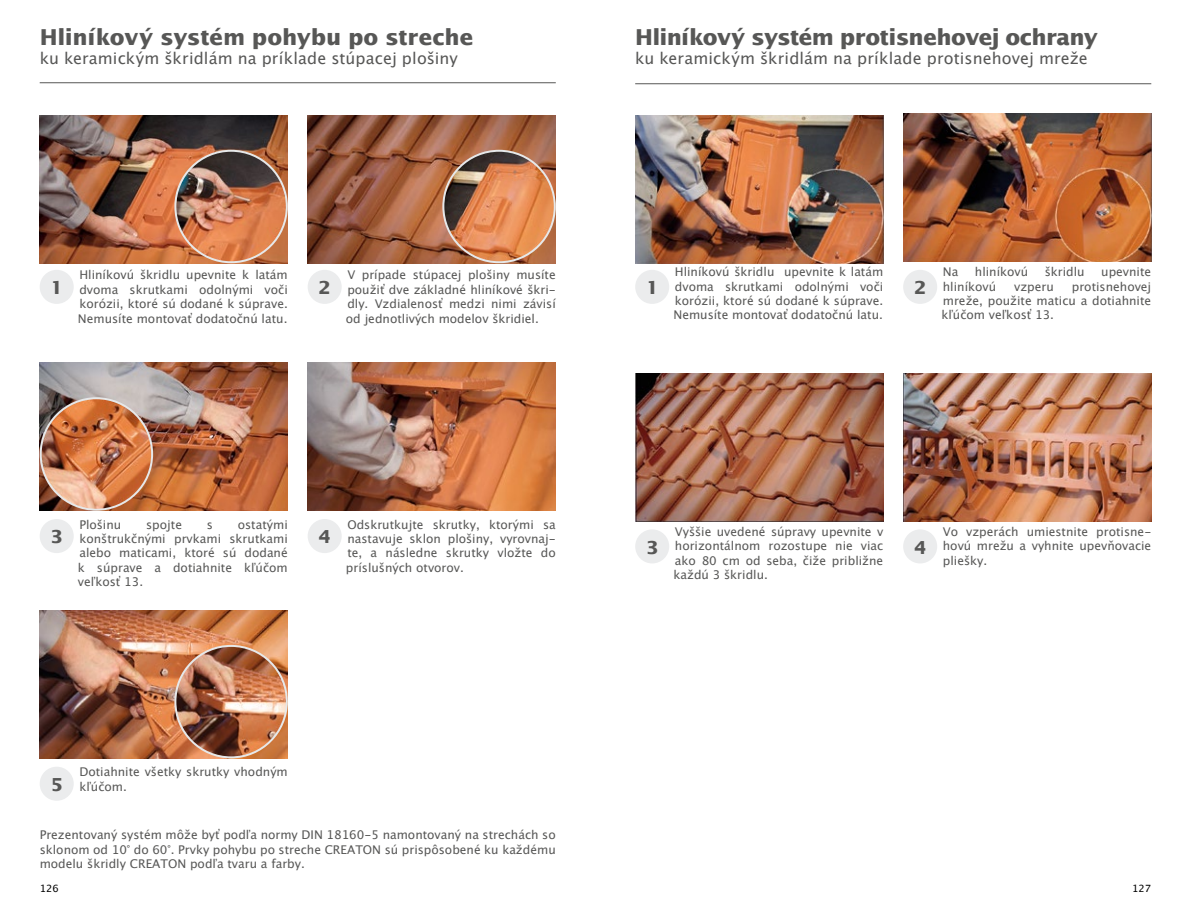
<style>
.page{position:relative;width:1191px;height:908px;background:#fff}
.page>*{position:absolute;margin:0;border:0;box-sizing:border-box;transform-origin:0 0}
.t1{font:700 22px "Lucida San";letter-spacing:-.02em;color:#575756}
.t2{font:700 18px "Lucida San";color:#575756}
.t3{font:16px "Lucida San Rom";letter-spacing:.01em;color:#575756}
.t4{font:12px/14.4px "Lucida San Rom";color:#575756;text-align:justify}
.t5{font:10px "Lucida San Rom";color:#000}
</style>
<div class="page">
<img style="left:40px;top:115px;width:248px;height:148px">
<img style="left:40px;top:362px;width:248px;height:148px">
<img style="left:40px;top:610px;width:248px;height:148px">
<img style="left:308px;top:115px;width:248px;height:148px">
<img style="left:308px;top:362px;width:248px;height:148px">
<hr style="left:40px;top:82px;width:516px;height:1px;background:#575756">
<img style="left:175px;top:151px;width:112px;height:111px;border-radius:56px">
<div style="left:174px;top:150px;width:114px;height:113px;border:2px solid #e6e8e9;border-radius:50%"></div>
<img style="left:443px;top:151px;width:112px;height:111px;border-radius:56px">
<div style="left:442px;top:150px;width:114px;height:113px;border:2px solid #e6e8e9;border-radius:50%"></div>
<img style="left:41px;top:398px;width:111px;height:111px;border-radius:56px">
<div style="left:40px;top:397px;width:113px;height:113px;border:2px solid #e6e8e9;border-radius:50%"></div>
<img style="left:175px;top:645px;width:112px;height:112px;border-radius:56px">
<div style="left:174px;top:644px;width:114px;height:114px;border:2px solid #e6e8e9;border-radius:50%"></div>
<div style="left:40px;top:270px;width:34px;height:34px;background:#ebeced;border-radius:50%"></div>
<div style="left:40px;top:519px;width:34px;height:34px;background:#ebeced;border-radius:50%"></div>
<div style="left:40px;top:766px;width:34px;height:34px;background:#ebeced;border-radius:50%"></div>
<div style="left:308px;top:270px;width:34px;height:34px;background:#ebeced;border-radius:50%"></div>
<div style="left:308px;top:519px;width:34px;height:34px;background:#ebeced;border-radius:50%"></div>
<img style="left:635px;top:115px;width:248px;height:148px">
<img style="left:635px;top:373px;width:248px;height:148px">
<img style="left:903px;top:373px;width:248px;height:148px">
<img style="left:903px;top:113px;width:248px;height:148px">
<div style="left:635px;top:270px;width:34px;height:34px;background:#ebeced;border-radius:50%"></div>
<div style="left:635px;top:529px;width:34px;height:34px;background:#ebeced;border-radius:50%"></div>
<div style="left:903px;top:270px;width:34px;height:34px;background:#ebeced;border-radius:50%"></div>
<div style="left:903px;top:529px;width:34px;height:34px;background:#ebeced;border-radius:50%"></div>
<hr style="left:635px;top:83px;width:516px;height:1px;background:#575756">
<h1 class="t1" style="left:40px;top:22px;width:435px">Hliníkový systém pohybu po streche</h1>
<h3 class="t3" style="left:40px;top:48px;width:420px">ku keramickým škridlám na príklade stúpacej plošiny</h3>
<h2 class="t2" style="left:51px;top:275px;width:14px">1</h2>
<p class="t4" style="left:78px;top:268px;width:211px">Hliníkovú škridlu upevnite k latám dvoma skrutkami odolnými voči korózii, ktoré sú dodané k súprave.<br>Nemusíte montovať dodatočnú latu.</p>
<h2 class="t2" style="left:318px;top:275px;width:14px">2</h2>
<p class="t4" style="left:346px;top:268px;width:211px">V prípade stúpacej plošiny musíte použiť dve základné hliníkové škri&shy;dly. Vzdialenosť medzi nimi závisí od jednotlivých modelov škridiel.</p>
<h2 class="t2" style="left:51px;top:524px;width:14px">3</h2>
<p class="t4" style="left:78px;top:517px;width:211px;text-indent:160px">ostatými konštrukčnými prvkami skrutkami alebo maticami, ktoré sú dodané k súprave a dotiahnite kľúčom veľkosť 13.</p>
<p class="t4" style="left:79px;top:517px;width:43px">Plošinu</p>
<p class="t4" style="left:146px;top:517px;width:37px">spojte</p>
<p class="t4" style="left:207px;top:517px;width:8px">s</p>
<h2 class="t2" style="left:318px;top:524px;width:14px">4</h2>
<p class="t4" style="left:346px;top:517px;width:211px">Odskrutkujte skrutky, ktorými sa nastavuje sklon plošiny, vyrovnaj&shy;te, a následne skrutky vložte do príslušných otvorov.</p>
<p class="t4" style="left:79px;top:764px;width:210px">Dotiahnite všetky skrutky vhodným kľúčom.</p>
<p class="t4" style="left:40px;top:827px;width:517px">Prezentovaný systém môže byť podľa normy DIN 18160-5 namontovaný na strechách so sklonom od 10° do 60°. Prvky pohybu po streche CREATON sú prispôsobené ku každému modelu škridly CREATON podľa tvaru a farby.</p>
<h2 class="t2" style="left:51px;top:772px;width:14px">5</h2>
<h1 class="t1" style="left:635px;top:22px;width:464px">Hliníkový systém protisnehovej ochrany</h1>
<h3 class="t3" style="left:635px;top:48px;width:454px">ku keramickým škridlám na príklade protisnehovej mreže</h3>
<h2 class="t2" style="left:646px;top:275px;width:14px">1</h2>
<p class="t4" style="left:673px;top:265px;width:211px">Hliníkovú škridlu upevnite k latám dvoma skrutkami odolnými voči korózii, ktoré sú dodané k súprave.<br>Nemusíte montovať dodatočnú latu.</p>
<h2 class="t2" style="left:914px;top:275px;width:14px">2</h2>
<p class="t4" style="left:943px;top:265px;width:17px">Na</p>
<p class="t4" style="left:975px;top:265px;width:55px">hliníkovú</p>
<p class="t4" style="left:1044px;top:265px;width:41px">škridlu</p>
<p class="t4" style="left:1101px;top:265px;width:51px">upevnite</p>
<p class="t4" style="left:943px;top:279px;width:55px">hliníkovú</p>
<p class="t4" style="left:1014px;top:279px;width:41px">vzperu</p>
<p class="t4" style="left:941px;top:279px;width:211px;text-indent:130px">protisnehovej mreže, použite maticu a dotiahnite kľúčom veľkosť 13.</p>
<h2 class="t2" style="left:646px;top:535px;width:14px">3</h2>
<p class="t4" style="left:673px;top:524px;width:211px">Vyššie uvedené súpravy upevnite v horizontálnom rozostupe nie viac ako 80 cm od seba, čiže približne každú 3 škridlu.</p>
<h2 class="t2" style="left:914px;top:535px;width:14px">4</h2>
<p class="t4" style="left:943px;top:524px;width:210px">Vo vzperách umiestnite protisne&shy;hovú mrežu a vyhnite upevňovacie pliešky.</p>
<p class="t5" style="left:40px;top:881px;width:20px">126</p>
<p class="t5" style="left:1132px;top:881px;width:20px">127</p>
</div>
